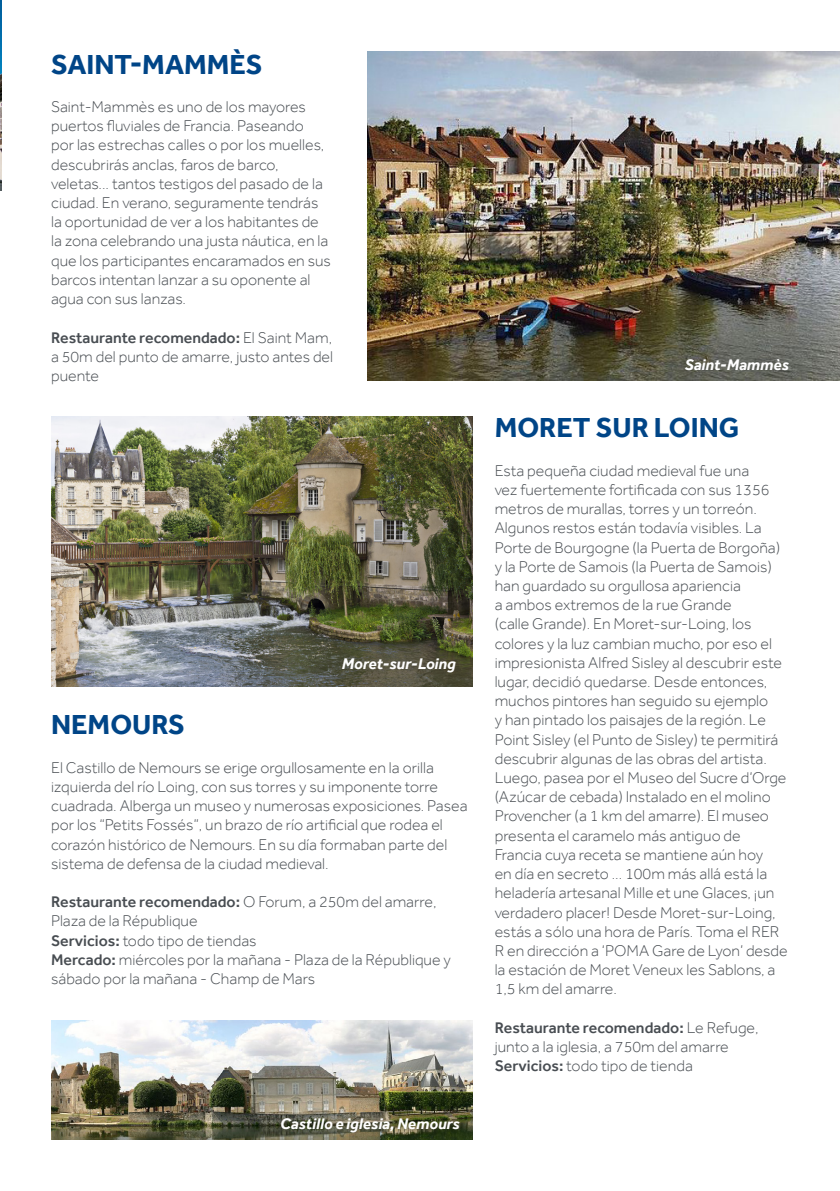
<style>
.page{position:relative;width:840px;height:1191px;background:#fff}
.page>*{position:absolute;margin:0;border:0;box-sizing:border-box;transform-origin:0 0}
.t1{font:700 28.2px "Effra";color:#004587}
.t2{font:300 16px/19.2px "Effra";color:#484d52}
.t3{font:500 15.8px "Effra";color:#484d52}
.t4{font:italic 700 15.8px "Effra";color:#fff}
.s1{font-weight:300;font-size:16px}
.s2{font-weight:500;font-size:15.8px}
</style>
<div class="page">
<img style="left:0;top:0;width:1px;height:191px">
<img style="left:368px;top:51px;width:471px;height:330px">
<img style="left:51px;top:416px;width:420px;height:270px">
<img style="left:51px;top:1020px;width:420px;height:120px">
<div style="left:675px;top:349px;width:122px;height:31px;background:#000;opacity:.05"></div>
<div style="left:332px;top:648px;width:133px;height:33px;background:#000;opacity:.05"></div>
<div style="left:271px;top:1107px;width:198px;height:33px;background:#000;opacity:.05"></div>
<h1 class="t1" style="left:51px;top:47px;width:213px">SAINT-MAMMÈS</h1>
<p class="t2" style="left:51px;top:97px;width:281px">Saint-Mammès es uno de los mayores puertos fluviales de Francia. Paseando<br>por las estrechas calles o por los muelles, descubrirás anclas, faros de barco, veletas... tantos testigos del pasado de la ciudad. En verano, seguramente tendrás la oportunidad de ver a los habitantes de la zona celebrando una justa náutica, en la que los participantes encaramados en sus barcos intentan lanzar a su oponente al agua con sus lanzas.</p>
<p class="t3" style="left:51px;top:328px;width:282px">Restaurante recomendado: <span class="s1">El Saint Mam,</span></p>
<p class="t2" style="left:51px;top:347px;width:283px">a 50m del punto de amarre, justo antes del puente</p>
<p class="t4" style="left:341px;top:654px;width:115px">Moret-sur-Loing</p>
<h1 class="t1" style="left:51px;top:707px;width:135px">NEMOURS</h1>
<p class="t2" style="left:51px;top:757px;width:418px">El Castillo de Nemours se erige orgullosamente en la orilla izquierda del río Loing, con sus torres y su imponente torre cuadrada. Alberga un museo y numerosas exposiciones. Pasea por los “Petits Fossés”, un brazo de río artificial que rodea el corazón histórico de Nemours. En su día formaban parte del sistema de defensa de la ciudad medieval.</p>
<p class="t3" style="left:51px;top:892px;width:387px">Restaurante recomendado: <span class="s1">O Forum, a 250m del amarre,</span></p>
<p class="t2" style="left:51px;top:911px;width:401px">Plaza de la République<br><span class="s2">Servicios:</span> todo tipo de tiendas<br><span class="s2">Mercado:</span> miércoles por la mañana - Plaza de la République y sábado por la mañana - Champ de Mars</p>
<p class="t4" style="left:280px;top:1114px;width:181px">Castillo e iglesia, Nemours</p>
<p class="t4" style="left:684px;top:355px;width:106px">Saint-Mammès</p>
<h1 class="t1" style="left:494px;top:411px;width:246px">MORET SUR LOING</h1>
<p class="t2" style="left:494px;top:461px;width:294px">Esta pequeña ciudad medieval fue una<br>vez fuertemente fortificada con sus 1356 metros de murallas, torres y un torreón.<br>Algunos restos están todavía visibles. La Porte de Bourgogne (la Puerta de Borgoña) y la Porte de Samois (la Puerta de Samois) han guardado su orgullosa apariencia<br>a ambos extremos de la rue Grande<br>(calle Grande). En Moret-sur-Loing, los colores y la luz cambian mucho, por eso el impresionista Alfred Sisley al descubrir este lugar, decidió quedarse. Desde entonces, muchos pintores han seguido su ejemplo<br>y han pintado los paisajes de la región. Le Point Sisley (el Punto de Sisley) te permitirá descubrir algunas de las obras del artista.<br>Luego, pasea por el Museo del Sucre d’Orge (Azúcar de cebada) Instalado en el molino Provencher (a 1 km del amarre). El museo presenta el caramelo más antiguo de Francia cuya receta se mantiene aún hoy<br>en día en secreto ... 100m más allá está la heladería artesanal Mille et une Glaces, ¡un verdadero placer! Desde Moret-sur-Loing, estás a sólo una hora de París. Toma el RER R en dirección a ‘POMA Gare de Lyon’ desde la estación de Moret Veneux les Sablons, a 1,5 km del amarre.</p>
<p class="t3" style="left:494px;top:1018px;width:265px">Restaurante recomendado: <span class="s1">Le Refuge,</span></p>
<p class="t2" style="left:494px;top:1037px;width:235px">junto a la iglesia, a 750m del amarre<br><span class="s2">Servicios:</span> todo tipo de tienda</p>
</div>
